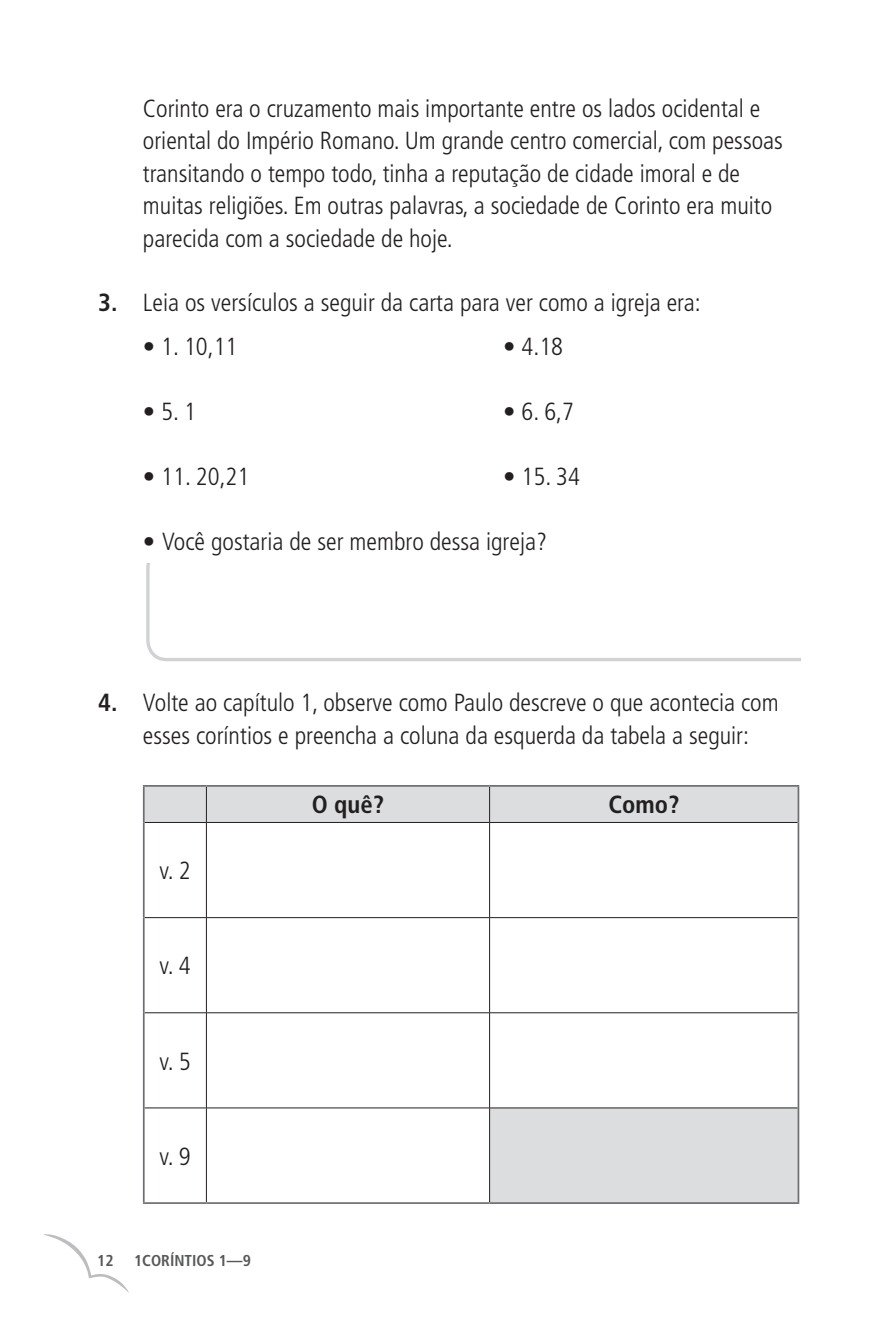
<style>
.page{position:relative;width:879px;height:1339px;background:#fff}
.page>*{position:absolute;margin:0;border:0;box-sizing:border-box;transform-origin:0 0}
.t1{font:300 condensed 24.75px/32.4px "Frutiger";color:#231f20}
.t2{font:700 condensed 24.75px "Frutiger";color:#231f20}
.t3{font:700 condensed 15.75px "Frutiger";color:#57585a}
.s1{font-weight:700}
</style>
<div class="page">
<svg style="left:44px;top:1234px;width:85px;height:58px"></svg>
<div style="left:146px;top:547px;width:675px;height:114px;border:3px solid #d1d2d4;border-radius:19px"></div>
<div style="left:144px;top:540px;width:688px;height:23px;background:#fff"></div>
<div style="left:801px;top:540px;width:32px;height:132px;background:#fff"></div>
<svg style="left:145px;top:786px;width:653px;height:416px"></svg>
<hr style="left:206px;top:786px;width:1px;height:36px;background:#231f20">
<hr style="left:489px;top:786px;width:1px;height:36px;background:#231f20">
<hr style="left:145px;top:822px;width:61px;height:1px;background:#231f20">
<hr style="left:206px;top:822px;width:284px;height:1px;background:#231f20">
<hr style="left:206px;top:822px;width:1px;height:95px;background:#231f20">
<hr style="left:490px;top:822px;width:308px;height:1px;background:#231f20">
<hr style="left:489px;top:822px;width:1px;height:95px;background:#231f20">
<hr style="left:145px;top:917px;width:61px;height:1px;background:#231f20">
<hr style="left:206px;top:917px;width:284px;height:1px;background:#231f20">
<hr style="left:206px;top:917px;width:1px;height:95px;background:#231f20">
<hr style="left:490px;top:917px;width:308px;height:1px;background:#231f20">
<hr style="left:489px;top:917px;width:1px;height:95px;background:#231f20">
<hr style="left:145px;top:1012px;width:61px;height:1px;background:#231f20">
<hr style="left:206px;top:1012px;width:284px;height:1px;background:#231f20">
<hr style="left:206px;top:1012px;width:1px;height:95px;background:#231f20">
<hr style="left:490px;top:1012px;width:308px;height:1px;background:#231f20">
<hr style="left:489px;top:1012px;width:1px;height:95px;background:#231f20">
<hr style="left:145px;top:1107px;width:61px;height:1px;background:#231f20">
<hr style="left:206px;top:1107px;width:284px;height:1px;background:#231f20">
<hr style="left:206px;top:1108px;width:1px;height:94px;background:#231f20">
<hr style="left:490px;top:1107px;width:308px;height:1px;background:#231f20">
<hr style="left:489px;top:1108px;width:1px;height:94px;background:#231f20">
<hr style="left:143px;top:785px;width:63px;height:1px;background:#6c6d70">
<hr style="left:143px;top:786px;width:2px;height:36px;background:#6c6d70">
<hr style="left:206px;top:785px;width:284px;height:1px;background:#6c6d70">
<hr style="left:490px;top:785px;width:309px;height:1px;background:#6c6d70">
<hr style="left:798px;top:786px;width:1px;height:36px;background:#6c6d70">
<hr style="left:143px;top:822px;width:2px;height:95px;background:#6c6d70">
<hr style="left:798px;top:822px;width:1px;height:95px;background:#6c6d70">
<hr style="left:143px;top:917px;width:2px;height:95px;background:#6c6d70">
<hr style="left:798px;top:917px;width:1px;height:95px;background:#6c6d70">
<hr style="left:143px;top:1012px;width:2px;height:95px;background:#6c6d70">
<hr style="left:798px;top:1012px;width:1px;height:95px;background:#6c6d70">
<hr style="left:143px;top:1107px;width:2px;height:95px;background:#6c6d70">
<hr style="left:798px;top:1107px;width:1px;height:95px;background:#6c6d70">
<hr style="left:143px;top:1202px;width:63px;height:1px;background:#6c6d70">
<hr style="left:206px;top:1202px;width:284px;height:1px;background:#6c6d70">
<hr style="left:490px;top:1202px;width:309px;height:1px;background:#6c6d70">
<p class="t1" style="left:143px;top:92px;width:641px">Corinto era o cruzamento mais importante entre os lados ocidental e oriental do Império Romano. Um grande centro comercial, com pessoas transitando o tempo todo, tinha a reputação de cidade imoral e de muitas religiões. Em outras palavras, a sociedade de Corinto era muito parecida com a sociedade de hoje.</p>
<p class="t1" style="left:98px;top:287px;width:604px"><span class="s1">3.</span> Leia os versículos a seguir da carta para ver como a igreja era:</p>
<p class="t1" style="left:143px;top:330px;width:96px">• 1. 10,11</p>
<p class="t1" style="left:503px;top:330px;width:61px">• 4.18</p>
<p class="t1" style="left:143px;top:395px;width:55px">• 5. 1</p>
<p class="t1" style="left:503px;top:395px;width:72px">• 6. 6,7</p>
<p class="t1" style="left:143px;top:460px;width:108px">• 11. 20,21</p>
<p class="t1" style="left:503px;top:460px;width:78px">• 15. 34</p>
<p class="t1" style="left:143px;top:525px;width:406px">• Você gostaria de ser membro dessa igreja?</p>
<p class="t1" style="left:143px;top:686px;width:637px;text-indent:-45px"><span class="s1">4.</span> Volte ao capítulo 1, observe como Paulo descreve o que acontecia com esses coríntios e preencha a coluna da esquerda da tabela a seguir:</p>
<p class="t1" style="left:159px;top:854px;width:33px">v. 2</p>
<p class="t1" style="left:159px;top:950px;width:33px">v. 4</p>
<p class="t1" style="left:159px;top:1045px;width:33px">v. 5</p>
<p class="t1" style="left:159px;top:1140px;width:33px">v. 9</p>
<p class="t3" style="left:97px;top:1251px;width:18px">12</p>
<p class="t3" style="left:134px;top:1251px;width:118px">1CORÍNTIOS 1—9</p>
<p class="t2" style="left:312px;top:790px;width:74px">O quê?</p>
<p class="t2" style="left:608px;top:790px;width:73px">Como?</p>
</div>
